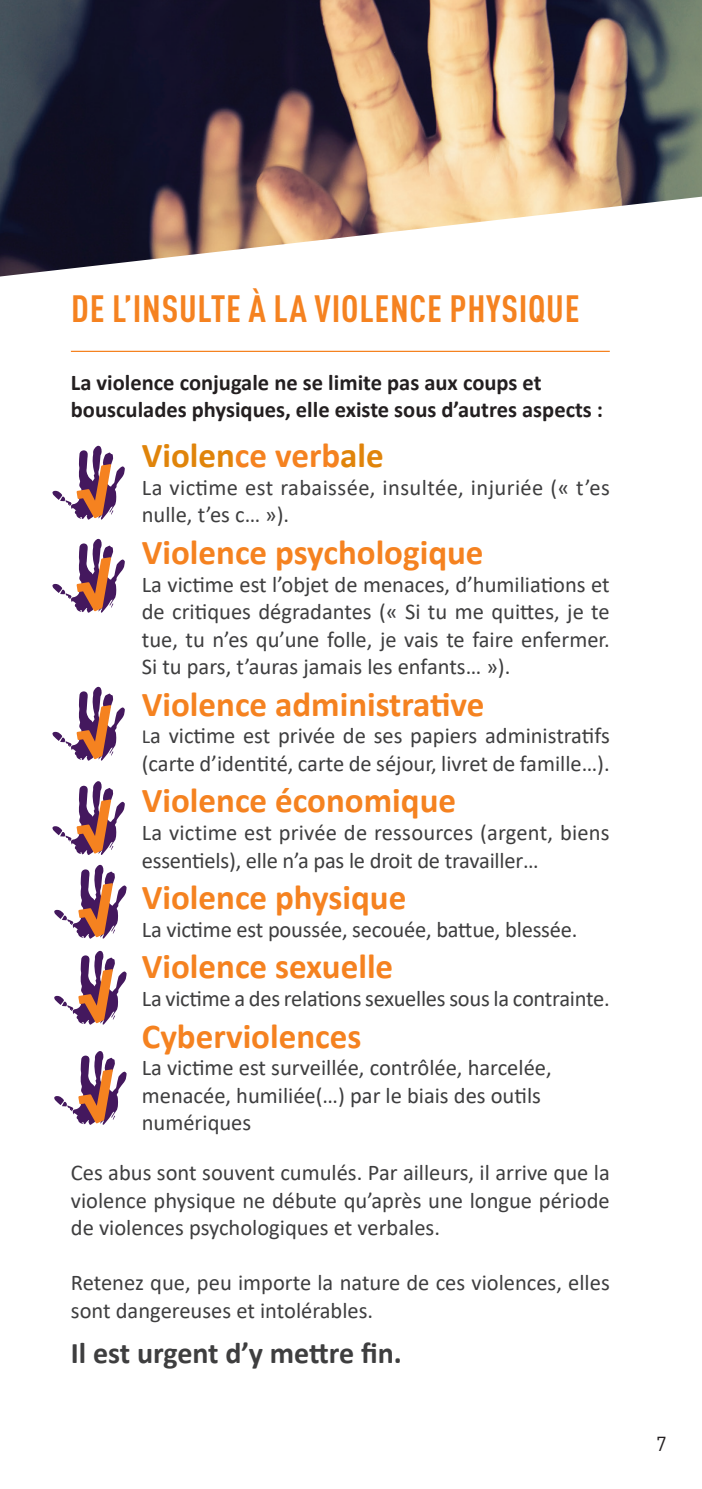
<style>
.page{position:relative;width:702px;height:1489px;background:#fff}
.page>*{position:absolute;margin:0;border:0;box-sizing:border-box;transform-origin:0 0}
.titre_copie{font:700 condensed 37.5px "DIN Pro";letter-spacing:.02em;color:#f58220}
.Texte_courant{font:700 35px "Calibri";color:#f58220}
.CESURES2{font:700 35px "Calibri";color:#f58220}
.Texte_courant-2{font:700 35px "Calibri";color:#e0840a}
.Texte_courant-3{font:700 30px "Calibri";letter-spacing:-.005em;color:#3e3e3f}
.Texte_courant-4{font:22.5px/27.5px "Calibri";color:#3e3e3f}
.CESURES2-2{font:22.5px/27.5px "Calibri";letter-spacing:-.005em;color:#3e3e3f}
.Texte_courant-5{font:700 22.5px "Calibri";color:#231f20}
.CESURES2-3{font:22.5px/27.5px "Calibri";letter-spacing:.02em;color:#3e3e3f}
.t1{font:20px "DIN Pro";color:#231f20}
.s1{color:#f58220}
.s2{font-size:20px}
</style>
<div class="page">
<img style="left:0;top:0;width:702px;height:276px">
<hr style="left:71px;top:351px;width:538px;height:1px;background:#f58220">
<svg style="left:52px;top:445px;width:73px;height:75px"></svg>
<svg style="left:52px;top:538px;width:73px;height:75px"></svg>
<svg style="left:52px;top:686px;width:73px;height:75px"></svg>
<svg style="left:52px;top:781px;width:73px;height:74px"></svg>
<svg style="left:54px;top:864px;width:73px;height:75px"></svg>
<svg style="left:54px;top:950px;width:73px;height:75px"></svg>
<svg style="left:54px;top:1051px;width:73px;height:74px"></svg>
<p class="titre_copie" style="left:71px;top:281px;width:509px">DE L’INSULTE À LA VIOLENCE PHYSIQUE</p>
<p class="Texte_courant-5" style="left:71px;top:366px;width:472px">La violence conjugale ne se limite pas aux coups et</p>
<p class="Texte_courant-5" style="left:71px;top:394px;width:533px">bousculades physiques, elle existe sous d’autres aspects :</p>
<p class="Texte_courant-2" style="left:142px;top:431px;width:243px">Violen<span class="s1">ce verb</span>ale</p>
<p class="CESURES2-3" style="left:142px;top:473px;width:469px">La victime est rabaissée, insultée, injuriée (« t’es nulle, t’es c… »).</p>
<p class="Texte_courant" style="left:142px;top:527px;width:343px">Violence psychologique</p>
<p class="Texte_courant-4" style="left:142px;top:569px;width:469px;text-align:justify">La victime est l’objet de menaces, d’humiliations et de critiques dégradantes (« Si tu me quittes, je te tue, tu n’es qu’une folle, je vais te faire enfermer.<br>Si tu pars, t’auras jamais les enfants… »).</p>
<p class="Texte_courant" style="left:142px;top:679px;width:344px">Violence administrative</p>
<p class="Texte_courant-4" style="left:142px;top:721px;width:469px"><span class="s2">L</span>a victime est privée de ses papiers administratifs (carte d’identité, carte de séjour, livret de famille…).</p>
<p class="Texte_courant" style="left:142px;top:776px;width:316px">Violence économique</p>
<p class="CESURES2-2" style="left:142px;top:818px;width:469px">La victime est privée de ressources (argent, biens essentiels), elle n’a pas le droit de travailler…</p>
<p class="CESURES2" style="left:142px;top:872px;width:266px">Violence physique</p>
<p class="Texte_courant-4" style="left:142px;top:914px;width:437px">La victime est poussée, secouée, battue, blessée.</p>
<p class="Texte_courant" style="left:142px;top:942px;width:253px">Violence sexuelle</p>
<p class="CESURES2-2" style="left:142px;top:984px;width:469px">La victime a des relations sexuelles sous la contrainte.</p>
<p class="Texte_courant" style="left:142px;top:1011px;width:221px">Cyberviolences</p>
<p class="Texte_courant-4" style="left:142px;top:1053px;width:411px">La victime est surveillée, contrôlée, harcelée, menacée, humiliée(…) par le biais des outils numériques</p>
<p class="Texte_courant-4" style="left:71px;top:1158px;width:540px;text-align:justify">Ces abus sont souvent cumulés. Par ailleurs, il arrive que la violence physique ne débute qu’après une longue période de violences psychologiques et verbales.</p>
<p class="Texte_courant-4" style="left:71px;top:1268px;width:540px">Retenez que, peu importe la nature de ces violences, elles sont dangereuses et intolérables.</p>
<p class="Texte_courant-3" style="left:71px;top:1331px;width:332px">Il est urgent d’y mettre fin.</p>
<p class="t1" style="left:656px;top:1428px;width:12px">7</p>
</div>
